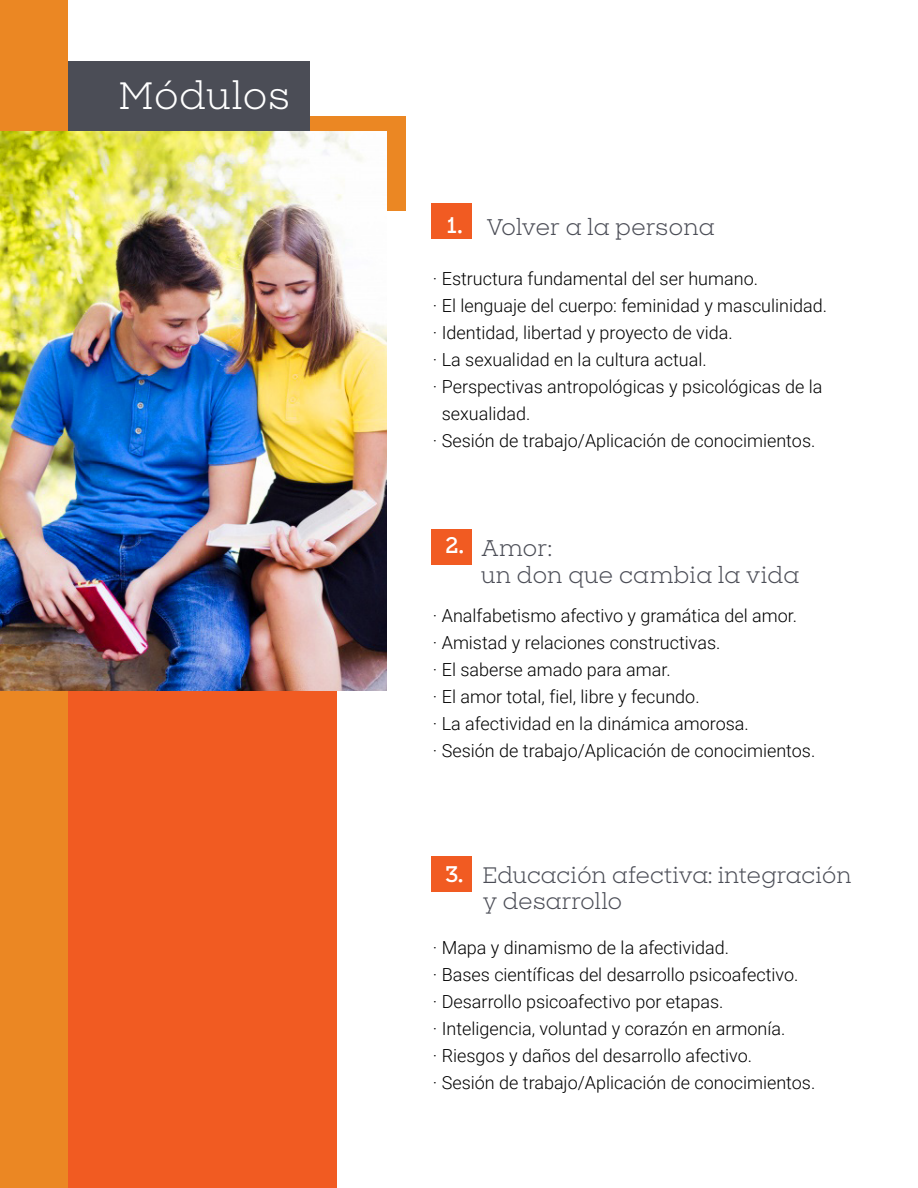
<style>
.page{position:relative;width:918px;height:1188px;background:#fff}
.page>*{position:absolute;margin:0;border:0;box-sizing:border-box;transform-origin:0 0}
.t1{font:36.45px "Sharp Slab";letter-spacing:-.005em;color:#fff}
.t2{font:21.75px/26px "Sharp Slab";letter-spacing:-.01em;color:#4b4d56}
.t3{font:600 21.75px "Sharp Slab";color:#fff}
.t4{font:21.45px/25.7px "Sharp Slab";letter-spacing:-.015em;color:#4b4d56}
.t5{font:300 18px/27px "Roboto";color:#000}
</style>
<div class="page">
<div style="left:299px;top:116px;width:107px;height:95px;background:#eb8723"></div>
<div style="left:57px;top:61px;width:253px;height:69px;background:#4b4d56"></div>
<div style="left:62px;top:689px;width:275px;height:499px;background:#f15b22"></div>
<div style="left:0;top:0;width:68px;height:1188px;background:#eb8723"></div>
<div style="left:431px;top:204px;width:41px;height:35px;background:#f15b22"></div>
<div style="left:431px;top:529px;width:41px;height:35px;background:#f15b22"></div>
<div style="left:431px;top:856px;width:41px;height:35px;background:#f15b22"></div>
<img style="left:0;top:132px;width:387px;height:559px">
<h1 class="t1" style="left:119px;top:70px;width:174px">Módulos</h1>
<p class="t3" style="left:447px;top:209px;width:17px">1.</p>
<p class="t5" style="left:433px;top:264px;width:327px">· Estructura fundamental del ser humano.</p>
<p class="t5" style="left:433px;top:291px;width:396px">· El lenguaje del cuerpo: feminidad y masculinidad.</p>
<p class="t5" style="left:433px;top:318px;width:301px">· Identidad, libertad y proyecto de vida.</p>
<p class="t5" style="left:433px;top:345px;width:275px">· La sexualidad en la cultura actual.</p>
<p class="t5" style="left:433px;top:372px;width:391px">· Perspectivas antropológicas y psicológicas de la</p>
<p class="t5" style="left:442px;top:399px;width:90px">sexualidad.</p>
<p class="t5" style="left:433px;top:426px;width:384px">· Sesión de trabajo/Aplicación de conocimientos.</p>
<p class="t2" style="left:486px;top:213px;width:230px">Volver a la persona</p>
<p class="t3" style="left:446px;top:530px;width:20px">2.</p>
<p class="t2" style="left:481px;top:535px;width:320px">Amor:<br>un don que cambia la vida</p>
<p class="t5" style="left:433px;top:602px;width:384px">· Analfabetismo afectivo y gramática del amor.<br>· Amistad y relaciones constructivas.<br>· El saberse amado para amar.<br>· El amor total, fiel, libre y fecundo.<br>· La afectividad en la dinámica amorosa.<br>· Sesión de trabajo/Aplicación de conocimientos.</p>
<p class="t3" style="left:446px;top:858px;width:19px">3.</p>
<p class="t4" style="left:482px;top:862px;width:371px">Educación afectiva: integración y desarrollo</p>
<p class="t5" style="left:433px;top:933px;width:384px">· Mapa y dinamismo de la afectividad.<br>· Bases científicas del desarrollo psicoafectivo.<br>· Desarrollo psicoafectivo por etapas.<br>· Inteligencia, voluntad y corazón en armonía.<br>· Riesgos y daños del desarrollo afectivo.<br>· Sesión de trabajo/Aplicación de conocimientos.</p>
</div>
